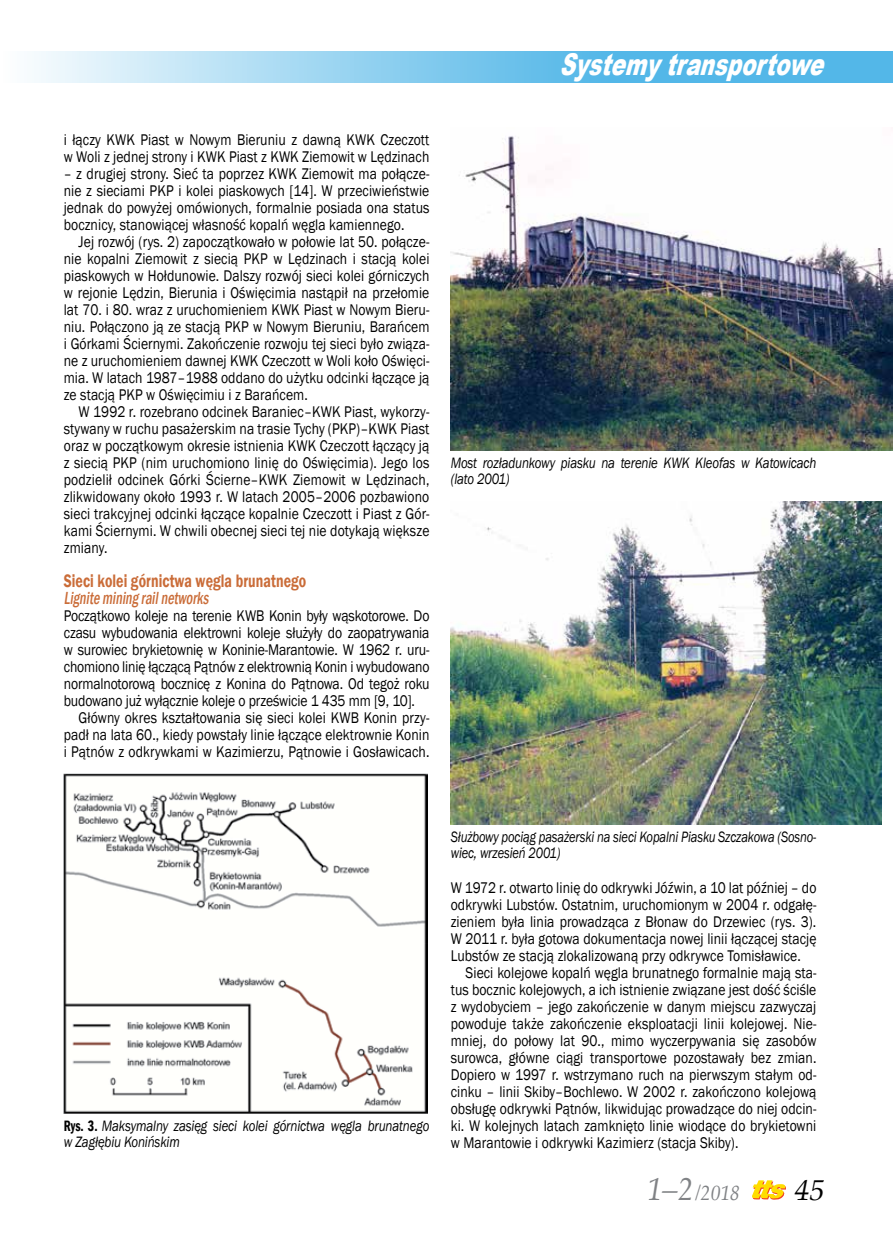
<style>
.page{position:relative;width:893px;height:1251px;background:#fff}
.page>*{position:absolute;margin:0;border:0;box-sizing:border-box;transform-origin:0 0}
.t1{font:italic 900 30px "Arial";color:#fff;scale:.71 1}
.t2{font:italic 30px "Palatino Linotype";color:#000}
.t3{font:italic 21.45px "Palatino Linotype";color:#808285;scale:.91 1}
.t4{font:600 18.6px "Franklin Gothic";letter-spacing:.005em;color:#ca6c38;scale:.75 1}
.t5{font:500 condensed 18px "Franklin Gothic";color:#ca6c38;scale:.8 1}
.t6{font:15.9px/17px "Franklin Gothic";letter-spacing:.005em;color:#000;text-align:justify;scale:.86 1}
.t7{font:italic 15.45px/16.5px "Franklin Gothic";letter-spacing:-.01em;color:#000;scale:.83 1}
.t8{font:italic 15.45px/16.5px "Franklin Gothic";letter-spacing:-.01em;color:#000;scale:.81 1}
.s1{font-weight:600;font-style:normal;font-stretch:condensed}
.s2{font-size:33px}
</style>
<div class="page">
<svg style="left:34px;top:51px;width:859px;height:32px;background:#87ccee"></svg>
<svg style="left:752px;top:1180px;width:34px;height:19px"></svg>
<img style="left:451px;top:136px;width:442px;height:314px">
<img style="left:451px;top:501px;width:430px;height:323px">
<img style="left:64px;top:773px;width:364px;height:340px">
<p class="t6" style="left:64px;top:131px;width:427px">i łączy KWK Piast w Nowym Bieruniu z dawną KWK Czeczott w Woli z jednej strony i KWK Piast z KWK Ziemowit w Lędzinach</p>
<p class="t6" style="left:64px;top:165px;width:427px">– z drugiej strony. Sieć ta poprzez KWK Ziemowit ma połącze&shy;nie z sieciami PKP i kolei piaskowych [14]. W przeciwieństwie jednak do powyżej omówionych, formalnie posiada ona status bocznicy, stanowiącej własność kopalń węgla kamiennego.</p>
<p class="t6" style="left:64px;top:233px;width:427px;text-indent:15px">Jej rozwój (rys. 2) zapoczątkowało w połowie lat 50. połącze&shy;nie kopalni Ziemowit z siecią PKP w Lędzinach i stacją kolei piaskowych w Hołdunowie. Dalszy rozwój sieci kolei górniczych w rejonie Lędzin, Bierunia i Oświęcimia nastąpił na przełomie lat 70. i 80. wraz z uruchomieniem KWK Piast w Nowym Bieru&shy;niu. Połączono ją ze stacją PKP w Nowym Bieruniu, Barańcem i Górkami Ściernymi. Zakończenie rozwoju tej sieci było związa&shy;ne z uruchomieniem dawnej KWK Czeczott w Woli koło Oświęci&shy;mia. W latach 1987–1988 oddano do użytku odcinki łączące ją ze stacją PKP w Oświęcimiu i z Barańcem.</p>
<p class="t6" style="left:64px;top:403px;width:427px;text-indent:15px">W 1992 r. rozebrano odcinek Baraniec–KWK Piast, wykorzy&shy;stywany w ruchu pasażerskim na trasie Tychy (PKP)–KWK Piast oraz w początkowym okresie istnienia KWK Czeczott łączący ją z siecią PKP (nim uruchomiono linię do Oświęcimia). Jego los podzielił odcinek Górki Ścierne–KWK Ziemowit w Lędzinach, zlikwidowany około 1993 r. W latach 2005–2006 pozbawiono sieci trakcyjnej odcinki łączące kopalnie Czeczott i Piast z Gór&shy;kami Ściernymi. W chwili obecnej sieci tej nie dotykają większe zmiany.</p>
<p class="t4" style="left:64px;top:569px;width:325px">Sieci kolei górnictwa węgla brunatnego</p>
<p class="t5" style="left:64px;top:585px;width:186px">Lignite mining railnetworks</p>
<p class="t6" style="left:64px;top:607px;width:427px">Początkowo koleje na terenie KWB Konin były wąskotorowe. Do</p>
<p class="t6" style="left:64px;top:624px;width:427px">czasu wybudowania elektrowni koleje służyły do zaopatrywania</p>
<p class="t6" style="left:64px;top:641px;width:427px">w surowiec brykietownię w Koninie-Marantowie. W 1962 r. uru-</p>
<p class="t6" style="left:64px;top:658px;width:427px">chomiono linię łączącą Pątnów z elektrownią Konin i wybudowano</p>
<p class="t6" style="left:64px;top:675px;width:427px">normalnotorową bocznicę z Konina do Pątnowa. Od tegoż roku</p>
<p class="t6" style="left:64px;top:692px;width:410px">budowano już wyłącznie koleje o prześwicie 1 435 mm [9, 10].</p>
<p class="t6" style="left:79px;top:709px;width:409px">Główny okres kształtowania się sieci kolei KWB Konin przy-</p>
<p class="t6" style="left:64px;top:726px;width:427px">padł na lata 60., kiedy powstały linie łączące elektrownie Konin</p>
<p class="t6" style="left:64px;top:743px;width:427px">i Pątnów z odkrywkami w Kazimierzu, Pątnowie i Gosławicach.</p>
<h1 class="t1" style="left:559px;top:42px;width:388px">Systemytransportowe</h1>
<p class="t7" style="left:451px;top:454px;width:442px">Most rozładunkowy piasku na terenie KWK Kleofas w Katowicach (lato 2001)</p>
<p class="t7" style="left:64px;top:1117px;width:442px"><span class="s1">Rys. 3.</span> Maksymalny zasięg sieci kolei górnictwa węgla brunatnego w Zagłębiu Konińskim</p>
<p class="t8" style="left:451px;top:828px;width:453px">Służbowy pociąg pasażerski na sieci Kopalni Piasku Szczakowa (Sosno&shy;wiec, wrzesień 2001)</p>
<p class="t6" style="left:451px;top:879px;width:427px">W 1972 r. otwarto linię do odkrywki Jóźwin, a 10 lat później – do</p>
<p class="t6" style="left:451px;top:896px;width:427px">odkrywki Lubstów. Ostatnim, uruchomionym w 2004 r. odgałę-</p>
<p class="t6" style="left:451px;top:913px;width:427px">zieniem była linia prowadząca z Błonaw do Drzewiec (rys. 3).</p>
<p class="t6" style="left:451px;top:930px;width:427px">W 2011 r. była gotowa dokumentacja nowej linii łączącej stację</p>
<p class="t6" style="left:451px;top:947px;width:409px">Lubstów ze stacją zlokalizowaną przy odkrywce Tomisławice.</p>
<p class="t6" style="left:466px;top:963px;width:409px">Sieci kolejowe kopalń węgla brunatnego formalnie mają sta-</p>
<p class="t6" style="left:451px;top:980px;width:427px">tus bocznic kolejowych, a ich istnienie związane jest dość ściśle</p>
<p class="t6" style="left:451px;top:997px;width:427px">z wydobyciem – jego zakończenie w danym miejscu zazwyczaj</p>
<p class="t6" style="left:451px;top:1014px;width:427px">powoduje także zakończenie eksploatacji linii kolejowej. Nie-</p>
<p class="t6" style="left:451px;top:1031px;width:427px">mniej, do połowy lat 90., mimo wyczerpywania się zasobów</p>
<p class="t6" style="left:451px;top:1048px;width:427px">surowca, główne ciągi transportowe pozostawały bez zmian.</p>
<p class="t6" style="left:451px;top:1065px;width:427px">Dopiero w 1997 r. wstrzymano ruch na pierwszym stałym od-</p>
<p class="t6" style="left:451px;top:1082px;width:427px">cinku – linii Skiby–Bochlewo. W 2002 r. zakończono kolejową</p>
<p class="t6" style="left:451px;top:1099px;width:427px">obsługę odkrywki Pątnów, likwidując prowadzące do niej odcin-</p>
<p class="t6" style="left:451px;top:1116px;width:427px">ki. W kolejnych latach zamknięto linie wiodące do brykietowni</p>
<p class="t6" style="left:451px;top:1133px;width:336px">w Marantowie i odkrywki Kazimierz (stacja Skiby).</p>
<h2 class="t3" style="left:647px;top:1176px;width:104px"><span class="s2">1–2</span> /2018</h2>
<h1 class="t2" style="left:795px;top:1167px;width:31px">45</h1>
</div>
